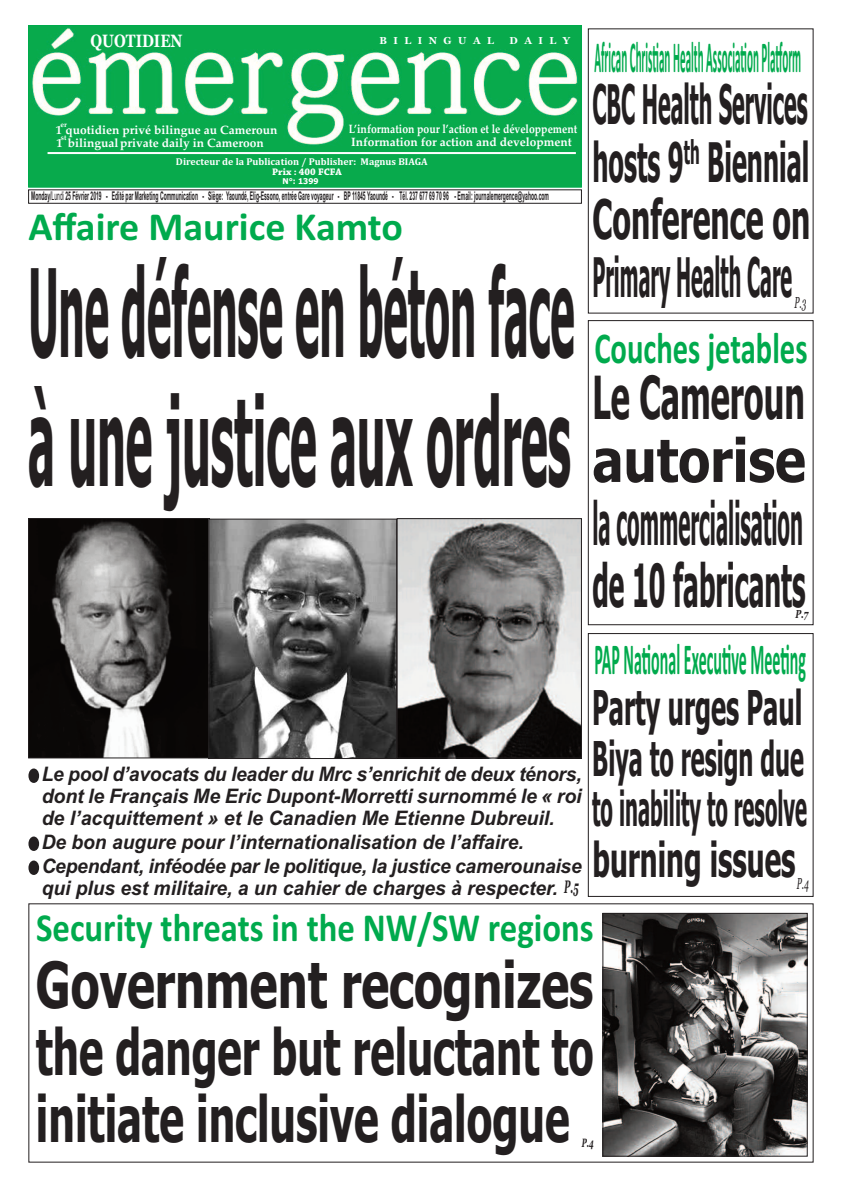
<style>
.page{position:relative;width:842px;height:1191px;background:#fff}
.page>*{position:absolute;margin:0;border:0;box-sizing:border-box;transform-origin:0 0}
.t1{font:700 122.2px/128.3px "Tahoma";color:#231f20;scale:.34 1}
.t2{font:98.1px "Arial Rounded MT Bold";color:#231f20;scale:.74 1}
.t3{font:700 63.8px/67px "Tahoma";color:#231f20;text-align:justify;scale:.74 1}
.t4{font:700 59.6px/62.6px "Tahoma";color:#231f20;text-align:justify;scale:.54 1}
.t5{font:700 54.7px/57.4px "Tahoma";color:#231f20;text-align:justify;scale:.39 1}
.t6{font:700 48.1px/50.5px "Tahoma";color:#231f20;text-align:justify;scale:.53 1}
.t7{font:700 44.4px "Calibri";color:#00aa4d;scale:.25 1}
.t8{font:700 44.4px "Calibri";color:#00aa4d;scale:.36 1}
.t9{font:700 44.4px "Calibri";color:#00aa4d;scale:.69 1}
.t10{font:700 40px "Calibri";color:#00aa4d;scale:.87 1}
.t11{font:700 40px "Calibri";color:#00aa4d}
.t12{font:italic 700 20px/22px "Arial Narrow";color:#231f20;scale:1.17 1}
.t13{font:italic 700 18px "Georgia";color:#231f20;scale:.49 1}
.t14{font:700 17.8px "Georgia";color:#fff;scale:.8 1}
.t15{font:italic 15.9px "Georgia";color:#231f20;scale:.53 1}
.t16{font:700 12px "Arial";color:#231f20;scale:.42 1}
.t17{font:700 12px "Palatino Linotype";color:#fff}
.t18{font:700 12px "Palatino Linotype";color:#fff;scale:.87 1}
.t19{font:italic 700 12px "Georgia";color:#231f20;scale:.59 1}
.t20{font:italic 700 11.5px "Georgia";color:#231f20;scale:.71 1}
.t21{font:700 10px "Cambria";color:#fff}
.t22{font:700 10px "Georgia";letter-spacing:.65em;color:#fff}
.t23{font:700 10px "Chaparral Pro";color:#fff}
.t24{font:700 8px "Tahoma";color:#fff}
.t25{font:700 7.2px "Palatino Linotype";color:#fff}
.s1{font-weight:400}
</style>
<div class="page">
<img style="left:30px;top:27px;width:550px;height:158px">
<div style="left:28px;top:25px;width:554px;height:162px;border:1px solid #00aa4d"></div>
<hr style="left:48px;top:152px;width:528px;height:2px;background:#fff">
<div style="left:588px;top:320px;width:226px;height:305px;border:1px solid #231f20"></div>
<div style="left:588px;top:633px;width:226px;height:264px;border:1px solid #231f20"></div>
<img style="left:605px;top:915px;width:200px;height:239px">
<div style="left:603px;top:913px;width:204px;height:243px;border:1px solid #231f20"></div>
<img style="left:30px;top:518px;width:550px;height:238px">
<div style="left:28px;top:518px;width:181px;height:240px;border:1px solid #231f20"></div>
<div style="left:209px;top:519px;width:188px;height:239px;border:1px solid #231f20"></div>
<div style="left:397px;top:518px;width:185px;height:240px;border:1px solid #231f20"></div>
<p class="t14" style="left:91px;top:31px;width:117px">QUOTIDIEN</p>
<p class="t22" style="left:379px;top:35px;width:116px">BILINGUAL</p>
<p class="t22" style="left:509px;top:35px;width:62px">DAILY</p>
<p class="t25" style="left:60px;top:120px;width:8px">er</p>
<p class="t18" style="left:349px;top:122px;width:264px">L’information pour l’action et le développement</p>
<p class="t17" style="left:56px;top:122px;width:223px">1 quotidien privé bilingue au Cameroun</p>
<p class="t25" style="left:61px;top:133px;width:7px">st</p>
<p class="t17" style="left:56px;top:136px;width:209px">1 bilingualprivate daily in Cameroon</p>
<p class="t17" style="left:351px;top:135px;width:222px">Information for action and development</p>
<p class="t21" style="left:176px;top:155px;width:253px">Directeur de la Publication / Publisher: Magnus BIAGA</p>
<p class="t23" style="left:272px;top:168px;width:71px">Prix : 400 FCFA</p>
<h3 class="t11" style="left:28px;top:203px;width:376px">Affaire Maurice Kamto</h3>
<p class="t24" style="left:283px;top:177px;width:37px">N°: 1399</p>
<p class="t16" style="left:31px;top:188px;width:1234px">Monday/<span class="s1">Lundi</span> 25 Février 2019 - Edité par Marketing Communication - Siège: Yaoundé, Elig-Essono, entrée Gare voyageur - BP 11845 Yaoundé - Tél. 237 677 69 70 96 - Email: journalemergence@yahoo.com</p>
<h1 class="t1" style="left:28px;top:251px;width:1609px">Une défense en béton face à une justice aux ordres</h1>
<p class="t12" style="left:42px;top:763px;width:463px;text-align:justify">Le pool d’avocats du leader du Mrc s’enrichit de deux ténors, dont le Français Me Eric Dupont-Morretti surnommé le « roi de l’acquittement » et le Canadien Me Etienne Dubreuil.</p>
<h2 class="t2" style="left:22px;top:690px;width:33px">.</h2>
<h2 class="t2" style="left:22px;top:770px;width:33px">..</h2>
<p class="t12" style="left:42px;top:831px;width:413px">De bon augure pour l’internationalisation de l’affaire.</p>
<p class="t12" style="left:42px;top:855px;width:463px">Cependant, inféodée par le politique, la justice camerounaise qui plus est militaire, a un cahier de charges à respecter.</p>
<p class="t13" style="left:564px;top:876px;width:31px">P.5</p>
<h3 class="t7" style="left:594px;top:31px;width:829px">African Christian Health A sociation Platform</h3>
<h3 class="t5" style="left:592px;top:77px;width:560px">CBC Health Services hosts 9<sup>th</sup> Biennial Conference on Primary Health Care</h3>
<p class="t15" style="left:794px;top:293px;width:24px">P.3</p>
<h3 class="t9" style="left:594px;top:322px;width:310px">Couches jetables</h3>
<h3 class="t4" style="left:592px;top:367px;width:397px">Le Cameroun autorise la commercialisation de 10 fabricants</h3>
<p class="t20" style="left:795px;top:607px;width:20px">P.7</p>
<h3 class="t8" style="left:594px;top:632px;width:589px">PAP National Executive Meeting</h3>
<h3 class="t6" style="left:592px;top:683px;width:407px">Party urges Paul Biya to resign due to inability to resolve burning issues</h3>
<p class="t15" style="left:797px;top:873px;width:24px">P.4</p>
<h3 class="t10" style="left:36px;top:903px;width:642px">Security threats in the NW/SW regions</h3>
<h3 class="t3" style="left:36px;top:952px;width:755px">Government recognizes the danger but reluctant to initiate inclusive dialogue</h3>
<p class="t19" style="left:582px;top:1135px;width:22px">P.4</p>
</div>
